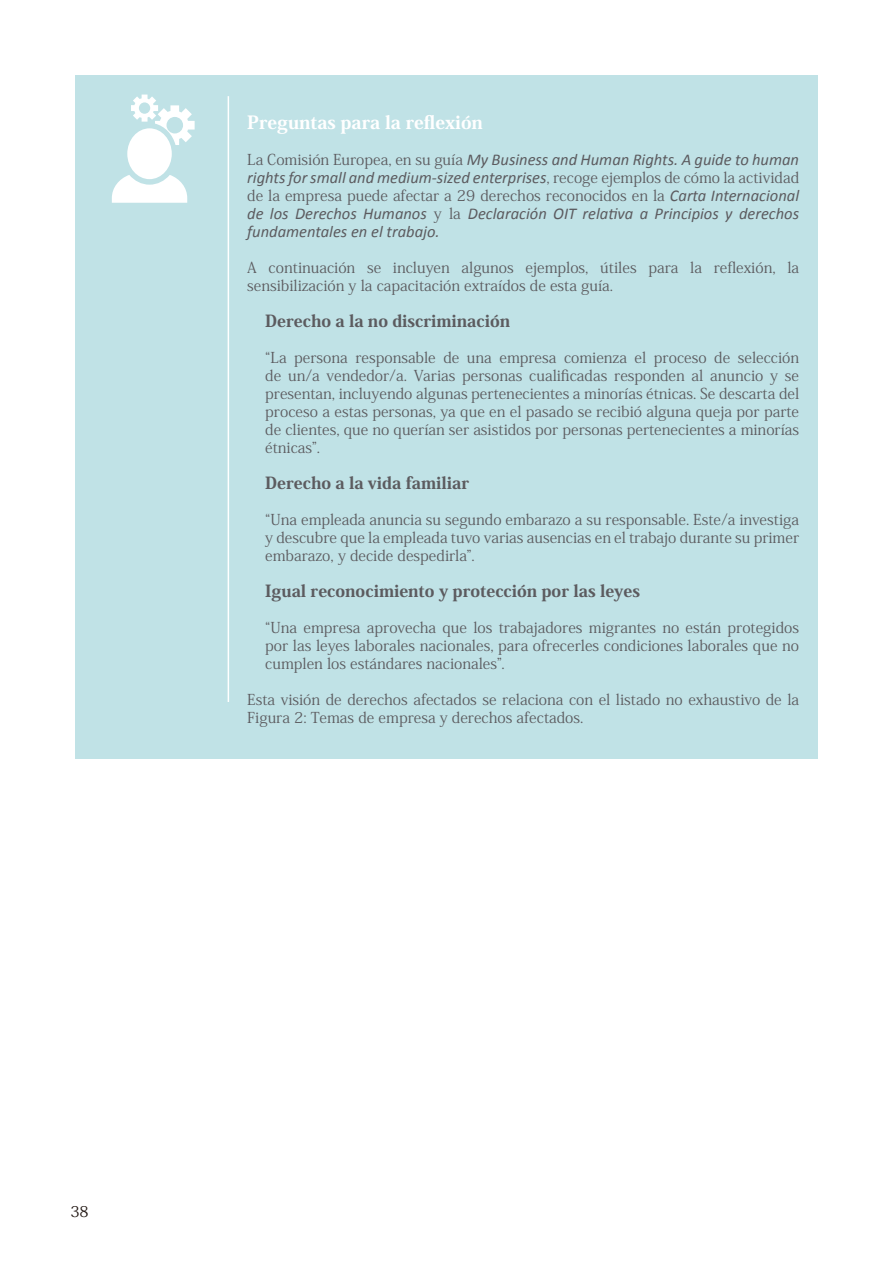
<style>
.page{position:relative;width:893px;height:1263px;background:#fff}
.page>*{position:absolute;margin:0;border:0;box-sizing:border-box;transform-origin:0 0}
.t1{font:800 18px "Koz Min Pro";color:#fff}
.t2{font:italic 16.5px/18px "Calibri";color:#5c5b5f}
.t3{font:800 16.5px "Koz Min Pro";color:#5c5b5f}
.t4{font:15px/18px "Koz Min Pro";color:#5c5b5f;text-align:justify}
.t5{font:15px "Koz Min Pro";color:#1f1410}
.s1{font-family:"Koz Min Pro";font-style:normal;font-size:15px}
.s2{font-family:"Calibri";font-style:italic;font-size:16.5px}
</style>
<div class="page">
<div style="left:75px;top:75px;width:743px;height:684px;background:#c0e2e6"></div>
<hr style="left:228px;top:96px;width:1px;height:606px;background:#fff">
<svg style="left:112px;top:175px;width:75px;height:28px"></svg>
<svg style="left:131px;top:95px;width:64px;height:50px"></svg>
<div style="left:127px;top:128px;width:45px;height:51px;background:#fff;border-radius:50%"></div>
<p class="t1" style="left:247px;top:109px;width:237px">Preguntas para la reflexión</p>
<p class="t2" style="left:247px;top:150px;width:553px"><span class="s1">La Comisión Europea, en su guía</span> My Business and Human Rights. A guide to human rights for small and medium-sized enterprises<span class="s1">, recoge ejemplos de cómo la actividad</span></p>
<p class="t4" style="left:247px;top:186px;width:553px">de la empresa puede afectar a 29 derechos reconocidos en la <span class="s2">Carta Internacional</span></p>
<p class="t2" style="left:247px;top:204px;width:553px">de los Derechos Humanos <span class="s1">y la</span> Declaración OIT relativa a Principios y derechos fundamentales en el trabajo.</p>
<p class="t4" style="left:247px;top:258px;width:553px">A continuación se incluyen algunos ejemplos, útiles para la reflexión, la sensibilización y la capacitación extraídos de esta guía.</p>
<p class="t3" style="left:265px;top:309px;width:246px">Derecho a la no discriminación</p>
<p class="t4" style="left:265px;top:348px;width:535px">“La persona responsable de una empresa comienza el proceso de selección de un/a vendedor/a. Varias personas cualificadas responden al anuncio y se presentan, incluyendo algunas pertenecientes a minorías étnicas. Se descarta del proceso a estas personas, ya que en el pasado se recibió alguna queja por parte de clientes, que no querían ser asistidos por personas pertenecientes a minorías étnicas”.</p>
<p class="t3" style="left:265px;top:471px;width:205px">Derecho a la vida familiar</p>
<p class="t4" style="left:265px;top:510px;width:535px">“Una empleada anuncia su segundo embarazo a su responsable. Este/a investiga y descubre que la empleada tuvo varias ausencias en el trabajo durante su primer embarazo, y decide despedirla”.</p>
<p class="t3" style="left:265px;top:579px;width:376px">Igual reconocimiento y protección por las leyes</p>
<p class="t4" style="left:265px;top:618px;width:535px">“Una empresa aprovecha que los trabajadores migrantes no están protegidos por las leyes laborales nacionales, para ofrecerles condiciones laborales que no cumplen los estándares nacionales”.</p>
<p class="t4" style="left:247px;top:690px;width:553px">Esta visión de derechos afectados se relaciona con el listado no exhaustivo de la<br>Figura 2: Temas de empresa y derechos afectados.</p>
<p class="t5" style="left:70px;top:1201px;width:20px">38</p>
</div>
